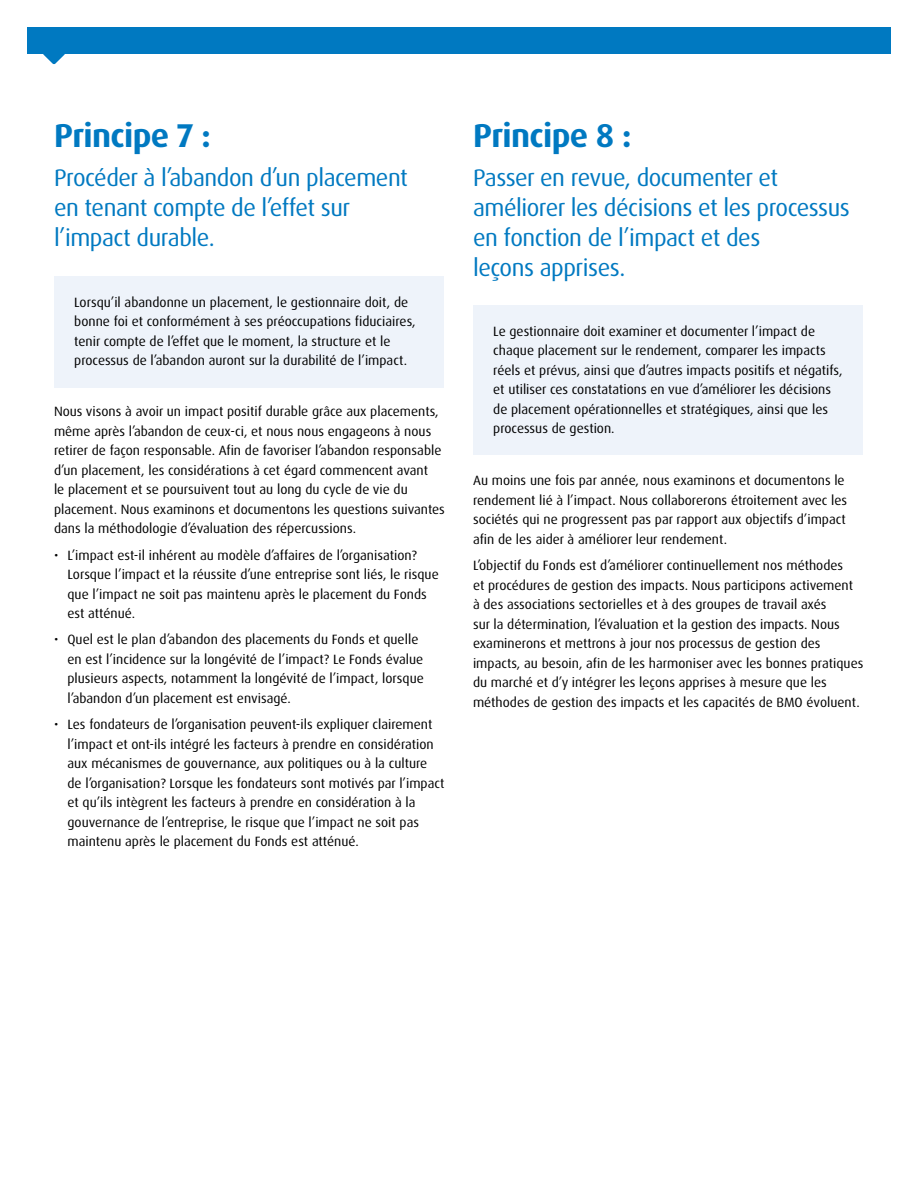
<style>
.page{position:relative;width:918px;height:1188px;background:#fff}
.page>*{position:absolute;margin:0;border:0;box-sizing:border-box;transform-origin:0 0}
.H2_Section_Headline{font:700 33px "Dax Pro";letter-spacing:-.02em;color:#0079c1}
.H2_Section_Sub-head{font:24px/30px "Dax Pro";letter-spacing:-.02em;color:#0079c1}
.Body_Copy{font:13.5px/19.5px "Dax OT";color:#000}
</style>
<div class="page">
<div style="left:27px;top:27px;width:864px;height:27px;background:#0079c1"></div>
<svg style="left:43px;top:54px;width:22px;height:10px"></svg>
<div style="left:473px;top:305px;width:390px;height:150px;background:#eef3fa"></div>
<div style="left:54px;top:276px;width:390px;height:112px;background:#eef3fa"></div>
<h2 class="H2_Section_Headline" style="left:54px;top:115px;width:158px">Principe 7 :</h2>
<h2 class="H2_Section_Sub-head" style="left:54px;top:163px;width:355px">Procéder à l’abandon d’un placement en tenant compte de l’effet sur l’impact durable.</h2>
<p class="Body_Copy" style="left:74px;top:293px;width:343px">Lorsqu’il abandonne un placement, le gestionnaire doit, de bonne foi et conformément à ses préoccupations fiduciaires, tenir compte de l’effet que le moment, la structure et le processus de l’abandon auront sur la durabilité de l’impact.</p>
<p class="Body_Copy" style="left:54px;top:402px;width:392px">Nous visons à avoir un impact positif durable grâce aux placements, même après l’abandon de ceux-ci, et nous nous engageons à nous retirer de façon responsable. Afin de favoriser l’abandon responsable d’un placement, les considérations à cet égard commencent avant<br>le placement et se poursuivent tout au long du cycle de vie du placement. Nous examinons et documentons les questions suivantes dans la méthodologie d’évaluation des répercussions.</p>
<p class="Body_Copy" style="left:68px;top:545px;width:373px;text-indent:-14px">• L’impact est-il inhérent au modèle d’affaires de l’organisation?<br>Lorsque l’impact et la réussite d’une entreprise sont liés, le risque que l’impact ne soit pas maintenu après le placement du Fonds est atténué.</p>
<p class="Body_Copy" style="left:68px;top:630px;width:358px;text-indent:-14px">• Quel est le plan d’abandon des placements du Fonds et quelle en est l’incidence sur la longévité de l’impact? Le Fonds évalue plusieurs aspects, notamment la longévité de l’impact, lorsque l’abandon d’un placement est envisagé.</p>
<p class="Body_Copy" style="left:68px;top:715px;width:379px;text-indent:-14px">• Les fondateurs de l’organisation peuvent-ils expliquer clairement l’impact et ont-ils intégré les facteurs à prendre en considération aux mécanismes de gouvernance, aux politiques ou à la culture de l’organisation? Lorsque les fondateurs sont motivés par l’impact et qu’ils intègrent les facteurs à prendre en considération à la gouvernance de l’entreprise, le risque que l’impact ne soit pas maintenu après le placement du Fonds est atténué.</p>
<h2 class="H2_Section_Headline" style="left:473px;top:115px;width:160px">Principe 8 :</h2>
<h2 class="H2_Section_Sub-head" style="left:473px;top:163px;width:378px">Passer en revue, documenter et améliorer les décisions et les processus en fonction de l’impact et des<br>leçons apprises.</h2>
<p class="Body_Copy" style="left:493px;top:322px;width:351px">Le gestionnaire doit examiner et documenter l’impact de chaque placement sur le rendement, comparer les impacts réels et prévus, ainsi que d’autres impacts positifs et négatifs, et utiliser ces constatations en vue d’améliorer les décisions de placement opérationnelles et stratégiques, ainsi que les processus de gestion.</p>
<p class="Body_Copy" style="left:473px;top:471px;width:376px">Au moins une fois par année, nous examinons et documentons le rendement lié à l’impact. Nous collaborerons étroitement avec les sociétés qui ne progressent pas par rapport aux objectifs d’impact afin de les aider à améliorer leur rendement.</p>
<p class="Body_Copy" style="left:473px;top:556px;width:392px">L’objectif du Fonds est d’améliorer continuellement nos méthodes<br>et procédures de gestion des impacts. Nous participons activement<br>à des associations sectorielles et à des groupes de travail axés<br>sur la détermination, l’évaluation et la gestion des impacts. Nous examinerons et mettrons à jour nos processus de gestion des impacts, au besoin, afin de les harmoniser avec les bonnes pratiques du marché et d’y intégrer les leçons apprises à mesure que les méthodes de gestion des impacts et les capacités de BMO évoluent.</p>
</div>
